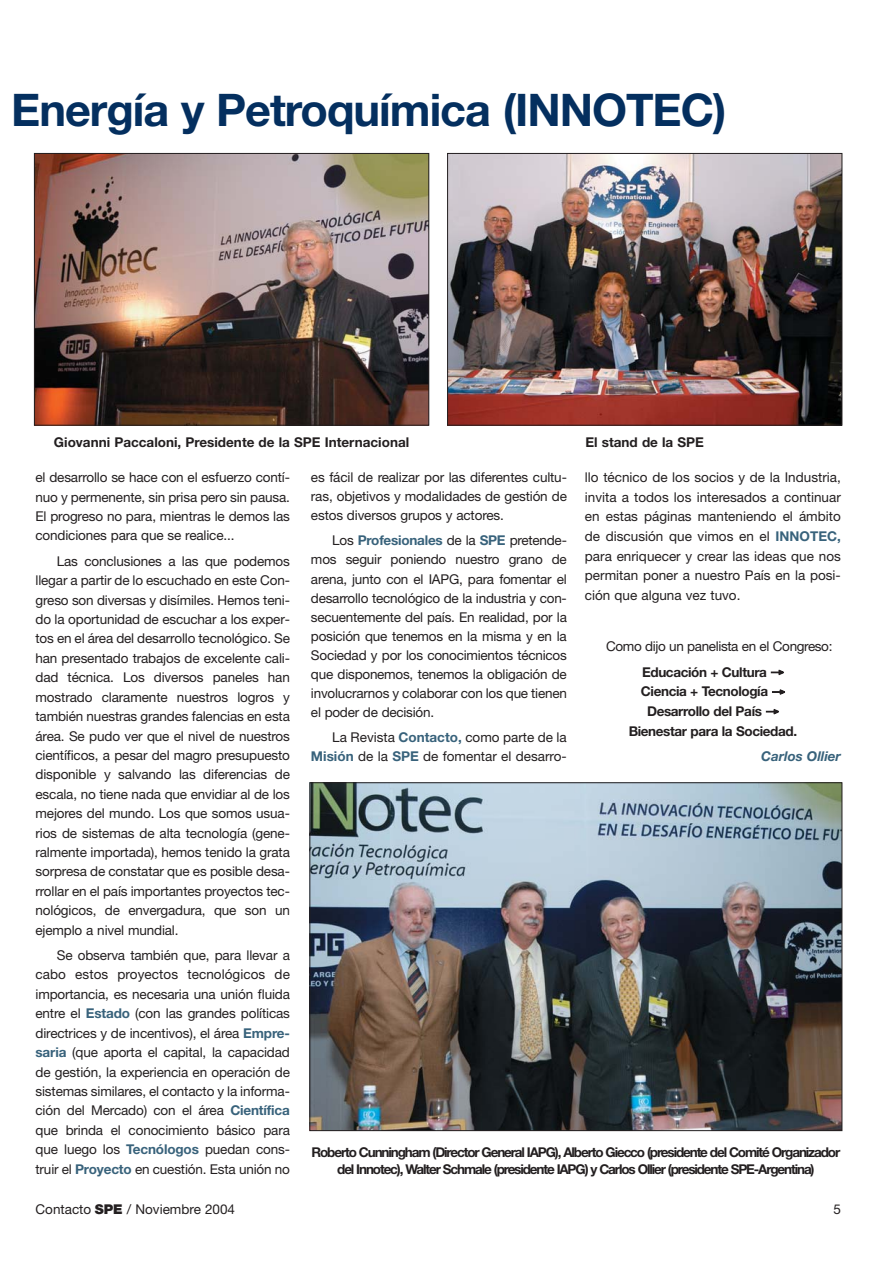
<style>
.page{position:relative;width:893px;height:1263px;background:#fff}
.page>*{position:absolute;margin:0;border:0;box-sizing:border-box;transform-origin:0 0}
.t1{font:700 45px "Helvetica Neue";letter-spacing:-.02em;color:#042f5f}
.t2{font:13.5px/19.4px "Helvetica Neue";letter-spacing:-.01em;color:#231f20;text-align:justify}
.t3{font:700 13.5px/16.2px "Helvetica Neue";letter-spacing:-.085em;color:#231f20;text-align:center}
.t4{font:700 13.5px "Helvetica Neue";color:#231f20}
.t5{font:700 13.5px/19.6px "Helvetica Neue";letter-spacing:-.03em;color:#231f20;text-align:center}
.t6{font:13.5px/25.7px "Helvetica Neue";letter-spacing:-.03em;color:#231f20}
.t7{font:italic 700 13.5px "Helvetica Neue";color:#38627b}
.s1{font-weight:700;color:#38627b}
.s2{font-weight:700}
.s3{font-weight:900}
</style>
<div class="page">
<img style="left:36px;top:155px;width:391px;height:269px">
<div style="left:34px;top:153px;width:395px;height:273px;border:1px solid #231f20"></div>
<img style="left:449px;top:155px;width:391px;height:269px">
<div style="left:447px;top:153px;width:395px;height:273px;border:1px solid #231f20"></div>
<img style="left:311px;top:784px;width:529px;height:345px">
<h1 class="t1" style="left:11px;top:94px;width:716px">Energía y Petroquímica (INNOTEC)</h1>
<p class="t4" style="left:54px;top:438px;width:357px">Giovanni Paccaloni, Presidente de la SPE Internacional</p>
<p class="t4" style="left:585px;top:438px;width:120px">El stand de la SPE</p>
<p class="t2" style="left:36px;top:469px;width:256px">el desarrollo se hace con el esfuerzo contí&shy;nuo y permenente, sin prisa pero sin pausa.<br>El progreso no para, mientras le demos las condiciones para que se realice...</p>
<p class="t2" style="left:36px;top:553px;width:256px;text-indent:21px">Las conclusiones a las que podemos llegar a partir de lo escuchado en este Con&shy;greso son diversas y disímiles. Hemos teni&shy;do la oportunidad de escuchar a los exper&shy;tos en el área del desarrollo tecnológico. Se han presentado trabajos de excelente cali&shy;dad técnica. Los diversos paneles han mostrado claramente nuestros logros y también nuestras grandes falencias en esta área. Se pudo ver que el nivel de nuestros científicos, a pesar del magro presupuesto disponible y salvando las diferencias de escala, no tiene nada que envidiar al de los mejores del mundo. Los que somos usua&shy;rios de sistemas de alta tecnología (gene&shy;ralmente importada), hemos tenido la grata sorpresa de constatar que es posible desa&shy;rrollar en el país importantes proyectos tec&shy;nológicos, de envergadura, que son un ejemplo a nivel mundial.</p>
<p class="t2" style="left:36px;top:947px;width:256px;text-indent:21px">Se observa también que, para llevar a cabo estos proyectos tecnológicos de importancia, es necesaria una unión fluida entre el <span class="s1">Estado</span> (con las grandes políticas directrices y de incentivos), el área <span class="s1">Empre&shy;saria</span> (que aporta el capital, la capacidad de gestión, la experiencia en operación de sistemas similares, el contacto y la informa&shy;ción del Mercado) con el área <span class="s1">Científica </span>que brinda el conocimiento básico para que luego los <span class="s1">Tecnólogos</span> puedan cons&shy;truir el <span class="s1">Proyecto</span> en cuestión. Esta unión no</p>
<p class="t2" style="left:311px;top:469px;width:257px">es fácil de realizar por las diferentes cultu&shy;ras, objetivos y modalidades de gestión de estos diversos grupos y actores.</p>
<p class="t2" style="left:311px;top:532px;width:257px;text-indent:21px">Los <span class="s1">Profesionales</span> de la <span class="s1">SPE</span> pretende&shy;mos seguir poniendo nuestro grano de arena, junto con el IAPG, para fomentar el desarrollo tecnológico de la industria y con&shy;secuentemente del país. En realidad, por la posición que tenemos en la misma y en la Sociedad y por los conocimientos técnicos que disponemos, tenemos la obligación de involucrarnos y colaborar con los que tienen el poder de decisión.</p>
<p class="t2" style="left:311px;top:729px;width:257px;text-align:right">La Revista <span class="s1">Contacto,</span> como parte de la<br><span class="s1">Misión</span> de la <span class="s1">SPE</span> de fomentar el desarro-</p>
<p class="t2" style="left:585px;top:469px;width:257px">llo técnico de los socios y de la Industria, invita a todos los interesados a continuar en estas páginas manteniendo el ámbito de discusión que vimos en el <span class="s1">INNOTEC, </span>para enriquecer y crear las ideas que nos permitan poner a nuestro País en la posi&shy;ción que alguna vez tuvo.</p>
<p class="t6" style="left:642px;top:635px;width:192px;text-indent:-36px">Como dijo un panelista en el Congreso:<br><span class="s2">Educación + Cultura</span> →</p>
<p class="t5" style="left:628px;top:683px;width:170px">Ciencia + Tecnología →<br>Desarrollo del País →<br>Bienestar para la Sociedad.</p>
<p class="t7" style="left:761px;top:752px;width:81px">Carlos Ollier</p>
<p class="t3" style="left:311px;top:1146px;width:530px">Roberto Cunningham (Director General IAPG), Alberto Giecco (presidente del Comité Organizador del Innotec), Walter Schmale (presidente IAPG) y Carlos Ollier (presidente SPE-Argentina)</p>
<p class="t2" style="left:36px;top:1201px;width:201px">Contacto <span class="s3">SPE</span> / Noviembre 2004</p>
<p class="t2" style="left:833px;top:1201px;width:9px">5</p>
</div>
